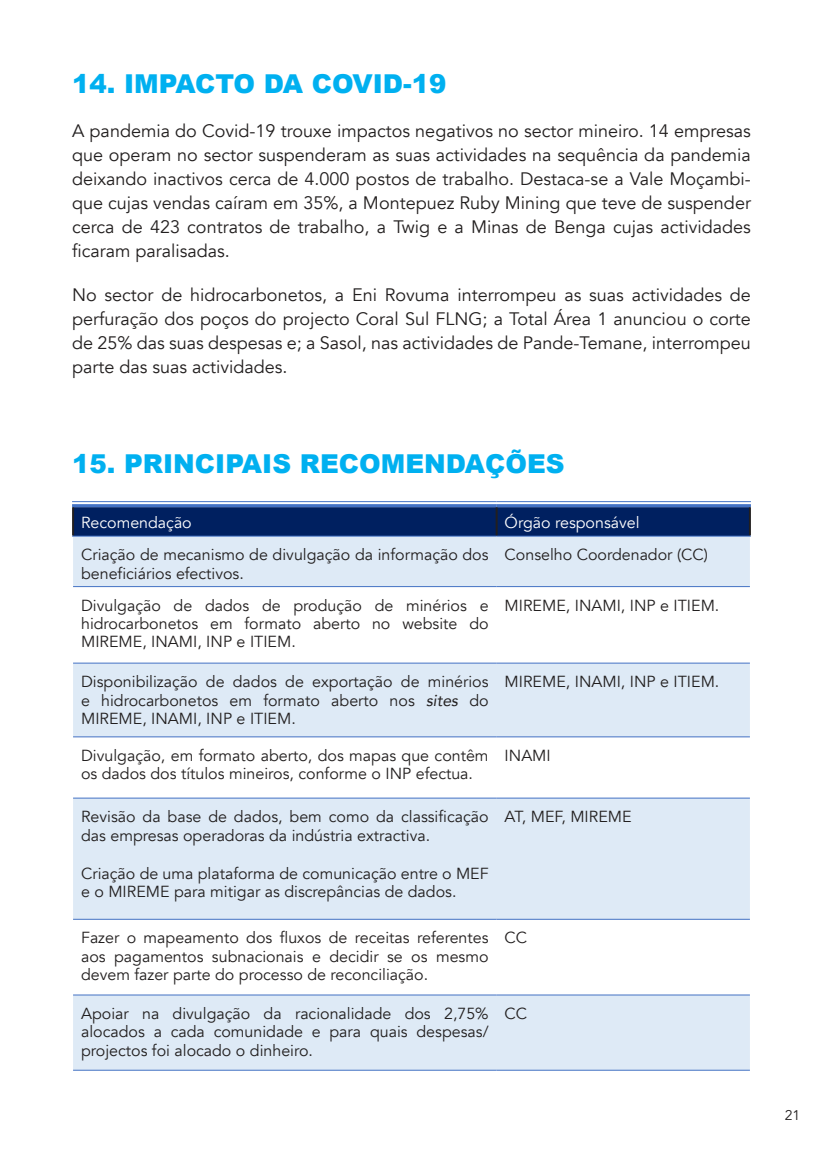
<style>
.page{position:relative;width:823px;height:1163px;background:#fff}
.page>*{position:absolute;margin:0;border:0;box-sizing:border-box;transform-origin:0 0}
.t1{font:900 26px "Arial";color:#00b0f0}
.t2{font:18px/24px "Avenir";color:#221f1f;text-align:justify}
.t3{font:16px/18.4px "Avenir";color:#221f1f}
.t4{font:16px "Avenir";color:#fff}
.t5{font:14px "Avenir";color:#221f1f}
.s1{font-style:italic}
</style>
<div class="page">
<div style="left:74px;top:507px;width:674px;height:28px;background:#002060"></div>
<svg style="left:73px;top:536px;width:676px;height:533px;fill:#deeaf6"></svg>
<svg style="left:72px;top:502px;width:424px;height:1px"></svg>
<svg style="left:496px;top:502px;width:254px;height:1px"></svg>
<hr style="left:72px;top:507px;width:2px;height:28px;background:#221f1f">
<hr style="left:495px;top:507px;width:2px;height:28px;background:#221f1f">
<hr style="left:748px;top:507px;width:2px;height:28px;background:#221f1f">
<hr style="left:72px;top:501px;width:424px;height:1px;background:#4472c4">
<hr style="left:72px;top:504px;width:424px;height:3px;background:#4472c4">
<hr style="left:496px;top:501px;width:254px;height:1px;background:#4472c4">
<hr style="left:496px;top:504px;width:254px;height:3px;background:#4472c4">
<hr style="left:72px;top:535px;width:424px;height:1px;background:#4472c4">
<hr style="left:496px;top:535px;width:254px;height:1px;background:#4472c4">
<hr style="left:73px;top:586px;width:423px;height:1px;background:#4472c4">
<hr style="left:496px;top:586px;width:253px;height:1px;background:#4472c4">
<hr style="left:73px;top:662px;width:423px;height:1px;background:#4472c4">
<hr style="left:496px;top:662px;width:253px;height:1px;background:#4472c4">
<hr style="left:73px;top:736px;width:423px;height:1px;background:#4472c4">
<hr style="left:496px;top:736px;width:253px;height:1px;background:#4472c4">
<hr style="left:73px;top:797px;width:423px;height:1px;background:#4472c4">
<hr style="left:496px;top:797px;width:253px;height:1px;background:#4472c4">
<hr style="left:73px;top:918px;width:423px;height:1px;background:#4472c4">
<hr style="left:496px;top:918px;width:253px;height:1px;background:#4472c4">
<hr style="left:73px;top:994px;width:423px;height:1px;background:#4472c4">
<hr style="left:496px;top:994px;width:253px;height:1px;background:#4472c4">
<hr style="left:73px;top:1069px;width:423px;height:1px;background:#4472c4">
<hr style="left:496px;top:1069px;width:253px;height:1px;background:#4472c4">
<h1 class="t1" style="left:72px;top:74px;width:376px">14. IMPACTO DA COVID-19</h1>
<p class="t2" style="left:72px;top:121px;width:680px">A pandemia do Covid-19 trouxe impactos negativos no sector mineiro. 14 empresas que operam no sector suspenderam as suas actividades na sequência da pandemia deixando inactivos cerca de 4.000 postos de trabalho. Destaca-se a Vale Moçambi&shy;que cujas vendas caíram em 35%, a Montepuez Ruby Mining que teve de suspender cerca de 423 contratos de trabalho, a Twig e a Minas de Benga cujas actividades ficaram paralisadas.</p>
<p class="t2" style="left:72px;top:285px;width:680px">No sector de hidrocarbonetos, a Eni Rovuma interrompeu as suas actividades de perfuração dos poços do projecto Coral Sul FLNG; a Total Área 1 anunciou o corte de 25% das suas despesas e; a Sasol, nas actividades de Pande-Temane, interrompeu parte das suas actividades.</p>
<h1 class="t1" style="left:72px;top:454px;width:494px">15. PRINCIPAIS RECOMENDAÇÕES</h1>
<p class="t4" style="left:81px;top:516px;width:112px">Recomendação</p>
<p class="t4" style="left:504px;top:516px;width:136px">Órgão responsável</p>
<p class="t3" style="left:81px;top:547px;width:409px">Criação de mecanismo de divulgação da informação dos beneficiários efectivos.</p>
<p class="t3" style="left:504px;top:547px;width:205px">Conselho Coordenador (CC)</p>
<p class="t3" style="left:81px;top:597px;width:409px;text-align:justify">Divulgação de dados de produção de minérios e hidrocarbonetos em formato aberto no website do MIREME, INAMI, INP e ITIEM.</p>
<p class="t3" style="left:504px;top:597px;width:216px">MIREME, INAMI, INP e ITIEM.</p>
<p class="t3" style="left:81px;top:674px;width:409px;text-align:justify">Disponibilização de dados de exportação de minérios e hidrocarbonetos em formato aberto nos <span class="s1">sites</span> do MIREME, INAMI, INP e ITIEM.</p>
<p class="t3" style="left:504px;top:674px;width:216px">MIREME, INAMI, INP e ITIEM.</p>
<p class="t3" style="left:81px;top:747px;width:409px">Divulgação, em formato aberto, dos mapas que contêm os dados dos títulos mineiros, conforme o INP efectua.</p>
<p class="t3" style="left:504px;top:747px;width:48px">INAMI</p>
<p class="t3" style="left:81px;top:809px;width:409px">Revisão da base de dados, bem como da classificação das empresas operadoras da indústria extractiva.</p>
<p class="t3" style="left:81px;top:865px;width:409px">Criação de uma plataforma de comunicação entre o MEF e o MIREME para mitigar as discrepâncias de dados.</p>
<p class="t3" style="left:504px;top:809px;width:128px">AT, MEF, MIREME</p>
<p class="t3" style="left:81px;top:930px;width:409px;text-align:justify">Fazer o mapeamento dos fluxos de receitas referentes aos pagamentos subnacionais e decidir se os mesmo devem fazer parte do processo de reconciliação.</p>
<p class="t3" style="left:504px;top:930px;width:24px">CC</p>
<p class="t3" style="left:81px;top:1005px;width:409px;text-align:justify">Apoiar na divulgação da racionalidade dos 2,75% alocados a cada comunidade e para quais despesas/ projectos foi alocado o dinheiro.</p>
<p class="t3" style="left:504px;top:1005px;width:24px">CC</p>
<p class="t5" style="left:784px;top:1109px;width:17px">21</p>
</div>
